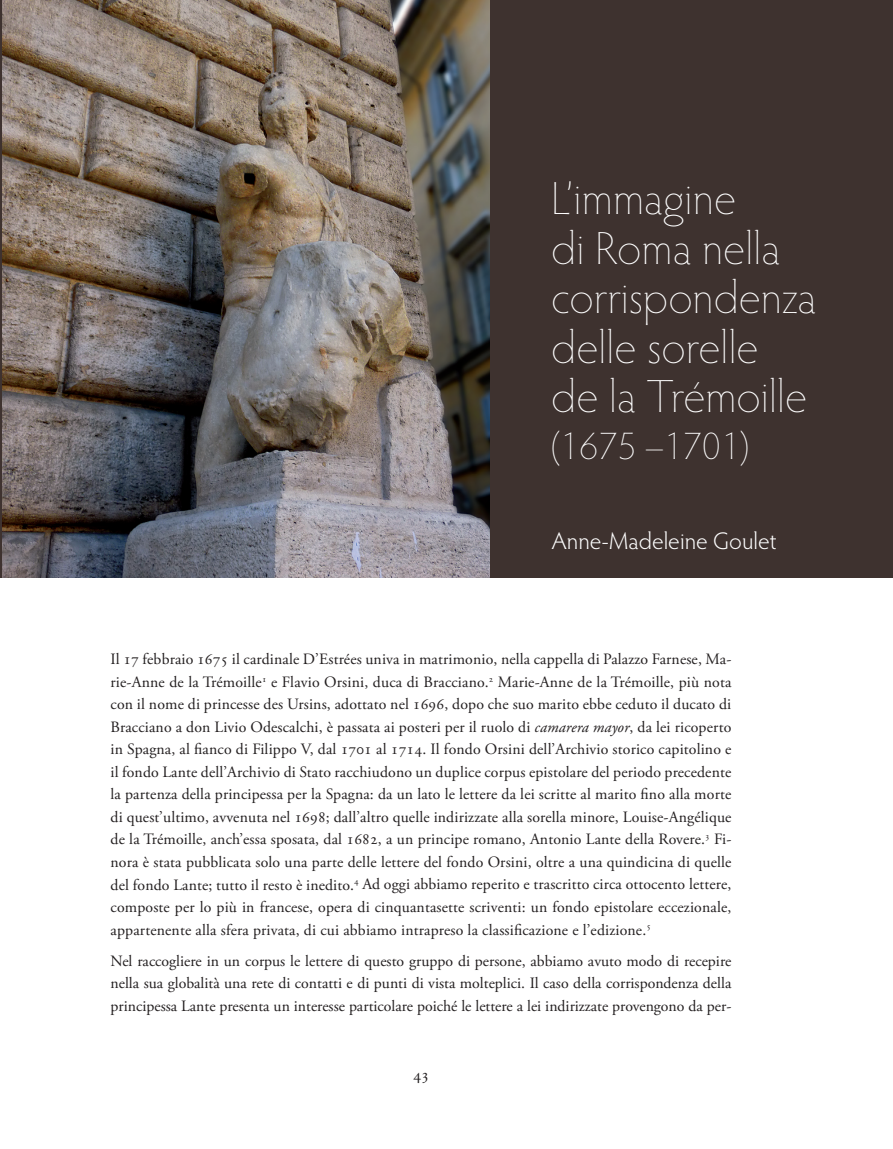
<style>
.page{position:relative;width:893px;height:1149px;background:#fff}
.page>*{position:absolute;margin:0;border:0;box-sizing:border-box;transform-origin:0 0}
.t1{font:200 46.5px/49.5px "Hypatia Sans Pro";color:#fff}
.t2{font:200 39px "Hypatia Sans Pro";color:#fff}
.t3{font:300 24px "Hypatia Sans Pro";color:#fff}
.t4{font:16.5px "Adobe Garamond Pro";color:#231f20}
.t5{font:15.75px/22.5px "Adobe Garamond Pro";color:#231f20;text-align:justify}
.s1{font-style:italic}
</style>
<div class="page">
<hr style="left:0;top:0;width:1px;height:1148px;background:#3e322f">
<div style="left:0;top:0;width:893px;height:577px;background:#3e322f"></div>
<img style="left:2px;top:0;width:487px;height:577px">
<h1 class="t1" style="left:551px;top:173px;width:267px">L’immagine<br>di Roma nella corrispondenza delle sorelle de la Trémoille</h1>
<h2 class="t2" style="left:551px;top:421px;width:200px">(1675 –1701)</h2>
<h3 class="t3" style="left:552px;top:524px;width:226px">Anne-Madeleine Goulet</h3>
<p class="t5" style="left:111px;top:648px;width:622px">Il 17 febbraio 1675 il cardinale D’Estrées univa in matrimonio, nella cappella di Palazzo Farnese, Ma&shy;rie-Anne de la Trémoille<sup>1</sup> e Flavio Orsini, duca di Bracciano.<sup>2</sup> Marie-Anne de la Trémoille, più nota con il nome di princesse des Ursins, adottato nel 1696, dopo che suo marito ebbe ceduto il ducato di Bracciano a don Livio Odescalchi, è passata ai posteri per il ruolo di <span class="s1">camarera mayor</span>, da lei ricoperto in Spagna, al fianco di Filippo V, dal 1701 al 1714. Il fondo Orsini dell’Archivio storico capitolino e il fondo Lante dell’Archivio di Stato racchiudono un duplice corpus epistolare del periodo precedente la partenza della principessa per la Spagna: da un lato le lettere da lei scritte al marito fino alla morte di quest’ultimo, avvenuta nel 1698; dall’altro quelle indirizzate alla sorella minore, Louise-Angélique de la Trémoille, anch’essa sposata, dal 1682, a un principe romano, Antonio Lante della Rovere.<sup>3</sup> Fi&shy;nora è stata pubblicata solo una parte delle lettere del fondo Orsini, oltre a una quindicina di quelle del fondo Lante; tutto il resto è inedito.<sup>4</sup> Ad oggi abbiamo reperito e trascritto circa ottocento lettere, composte per lo più in francese, opera di cinquantasette scriventi: un fondo epistolare eccezionale, appartenente alla sfera privata, di cui abbiamo intrapreso la classificazione e l’edizione.<sup>5</sup></p>
<p class="t5" style="left:111px;top:949px;width:622px">Nel raccogliere in un corpus le lettere di questo gruppo di persone, abbiamo avuto modo di recepire nella sua globalità una rete di contatti e di punti di vista molteplici. Il caso della corrispondenza della principessa Lante presenta un interesse particolare poiché le lettere a lei indirizzate provengono da per-</p>
<p class="t4" style="left:410px;top:1062px;width:21px">4343</p>
</div>
